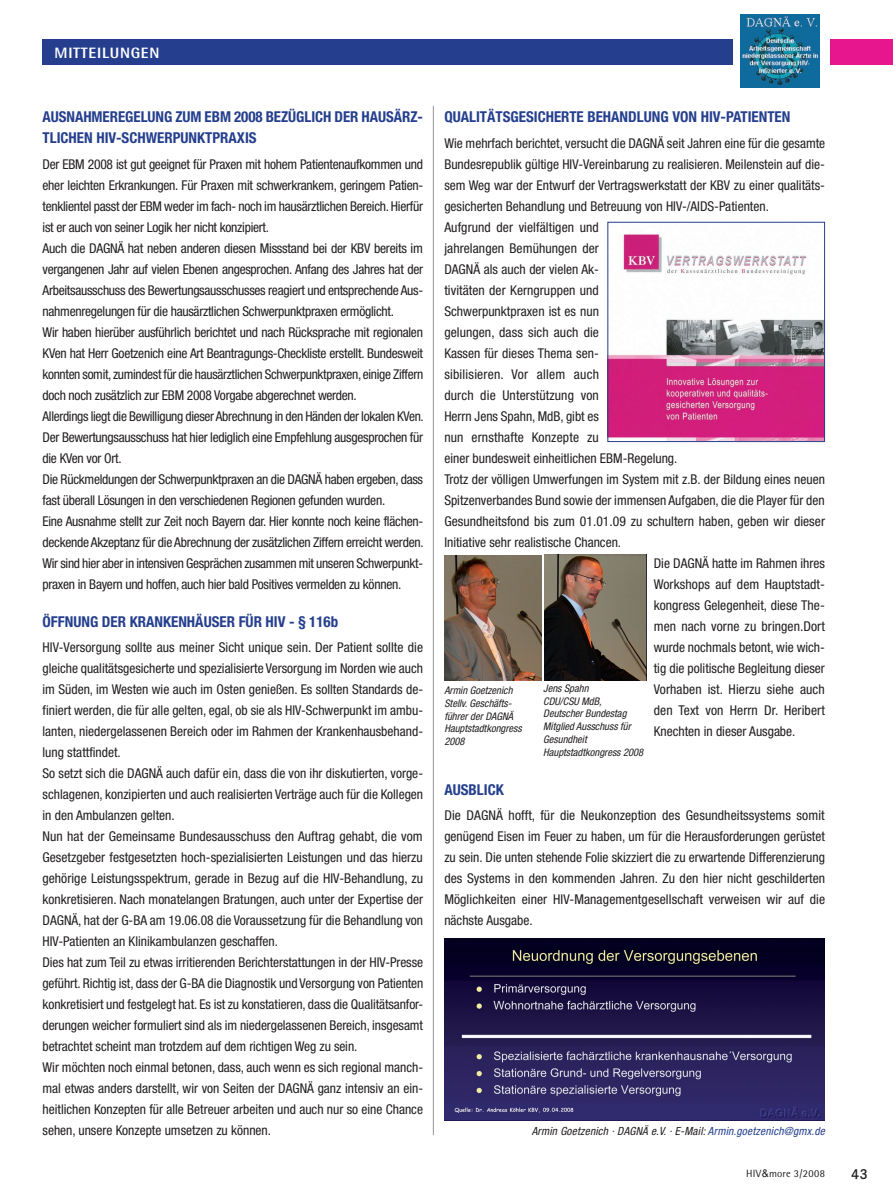
<style>
.page{position:relative;width:893px;height:1191px;background:#fff}
.page>*{position:absolute;margin:0;border:0;box-sizing:border-box;transform-origin:0 0}
.Fliesstext{font:700 condensed 15px/21px "Helvetica Neue";color:#253f8e}
.Rubriken{font:800 15px "Rotis Semi Sans";letter-spacing:.05em;color:#fff}
.t1{font:600 15px "Corporate S";color:#231f20}
.Fliesstext-2{font:condensed 13.5px/21px "Helvetica Neue";color:#231f20;text-align:justify}
.Fliesstext-3{font:condensed 13.5px/21px "Helvetica Neue";letter-spacing:-.02em;color:#231f20}
.t2{font:italic condensed 11.25px "Helvetica Neue";letter-spacing:.02em;color:#231f20}
.t3{font:italic condensed 10.5px/12.8px "Helvetica Neue";color:#231f20}
.t4{font:10.5px "Rotis Semi Sans";letter-spacing:.02em;color:#231f20}
.s1{color:#253f8e}
.s2{font-family:"Arial"}
</style>
<div class="page">
<div style="left:831px;top:39px;width:62px;height:25px;background:#e7168f"></div>
<div style="left:43px;top:39px;width:690px;height:25px;background:#253f8e"></div>
<img style="left:741px;top:15px;width:79px;height:73px">
<hr style="left:433px;top:106px;width:1px;height:1029px;background:#939598">
<img style="left:444px;top:555px;width:97px;height:125px">
<img style="left:544px;top:555px;width:102px;height:125px">
<img style="left:444px;top:938px;width:381px;height:182px">
<img style="left:609px;top:234px;width:214px;height:206px">
<div style="left:607px;top:222px;width:218px;height:220px;border:1px solid #253f8e"></div>
<p class="Rubriken" style="left:55px;top:43px;width:106px">MITTEILUNGEN</p>
<p class="Fliesstext" style="left:43px;top:106px;width:382px;text-indent:192px">2008 BEZÜGLICH DER HAUSÄRZ-<br>TLICHEN HIV-SCHWERPUNKTPRAXIS</p>
<p class="Fliesstext-2" style="left:43px;top:153px;width:382px">Der EBM 2008 ist gut geeignet für Praxen mit hohem Patientenaufkommen und eher leichten Erkrankungen. Für Praxen mit schwerkrankem, geringem Patien&shy;tenklientel passt der EBM weder im fach- noch im hausärztlichen Bereich. Hierfür ist er auch von seiner Logik her nicht konzipiert.</p>
<p class="Fliesstext-2" style="left:43px;top:237px;width:382px">Auch die DAGNÄ hat neben anderen diesen Missstand bei der KBV bereits im vergangenen Jahr auf vielen Ebenen angesprochen. Anfang des Jahres hat der Arbeitsausschuss des Bewertungsausschusses reagiert und entsprechende Aus&shy;nahmenregelungen für die hausärztlichen Schwerpunktpraxen ermöglicht.</p>
<p class="Fliesstext-2" style="left:43px;top:321px;width:382px">Wir haben hierüber ausführlich berichtet und nach Rücksprache mit regionalen KVen hat Herr Goetzenich eine Art Beantragungs-Checkliste erstellt. Bundesweit konnten somit, zumindest für die hausärztlichen Schwerpunktpraxen, einige Ziffern doch noch zusätzlich zur EBM 2008 Vorgabe abgerechnet werden.</p>
<p class="Fliesstext-2" style="left:43px;top:405px;width:383px">Allerdings liegt die Bewilligung dieser Abrechnung in den Händen der lokalen KVen.<br>Der Bewertungsausschuss hat hier lediglich eine Empfehlung ausgesprochen für die KVen vor Ort.</p>
<p class="Fliesstext-3" style="left:43px;top:468px;width:382px">Die Rückmeldungen der Schwerpunktpraxen an die DAGNÄ haben ergeben, dass fast überall Lösungen in den verschiedenen Regionen gefunden wurden.</p>
<p class="Fliesstext-2" style="left:43px;top:510px;width:383px">Eine Ausnahme stellt zur Zeit noch Bayern dar. Hier konnte noch keine flächen&shy;deckende Akzeptanz für die Abrechnung der zusätzlichen Ziffern erreicht werden.<br>Wir sind hier aber in intensiven Gesprächen zusammen mit unseren Schwerpunkt&shy;praxen in Bayern und hoffen, auch hier bald Positives vermelden zu können.</p>
<p class="Fliesstext" style="left:43px;top:106px;width:172px">AUSNAH MEREGELUNG ZUM EBM</p>
<p class="Fliesstext" style="left:43px;top:610px;width:297px">ÖFFNUNG DER KRANKENHÄUSER FÜR HIV - § 116B</p>
<p class="Fliesstext-2" style="left:43px;top:636px;width:382px">HIV-Versorgung sollte aus meiner Sicht unique sein. Der Patient sollte die gleiche qualitätsgesicherte und spezialisierte Versorgung im Norden wie auch im Süden, im Westen wie auch im Osten genießen. Es sollten Standards de&shy;finiert werden, die für alle gelten, egal, ob sie als HIV-Schwerpunkt im ambu&shy;lanten, niedergelassenen Bereich oder im Rahmen der Krankenhausbehand&shy;lung stattfindet.</p>
<p class="Fliesstext-2" style="left:43px;top:762px;width:382px">So setzt sich die DAGNÄ auch dafür ein, dass die von ihr diskutierten, vorge&shy;schlagenen, konzipierten und auch realisierten Verträge auch für die Kollegen in den Ambulanzen gelten.</p>
<p class="Fliesstext-2" style="left:43px;top:825px;width:382px">Nun hat der Gemeinsame Bundesausschuss den Auftrag gehabt, die vom Gesetzgeber festgesetzten hoch-spezialisierten Leistungen und das hierzu gehörige Leistungsspektrum, gerade in Bezug auf die HIV-Behandlung, zu konkretisieren. Nach monatelangen Bratungen, auch unter der Expertise der DAGNÄ, hat der G-BA am 19.06.08 die Voraussetzung für die Behandlung von HIV-Patienten an Klinikambulanzen geschaffen.</p>
<p class="Fliesstext-2" style="left:43px;top:951px;width:382px">Dies hat zum Teil zu etwas irritierenden Berichterstattungen in der HIV-Presse geführt. Richtig ist, dass der G-BA die Diagnostik und Versorgung von Patienten konkretisiert und festgelegt hat. Es ist zu konstatieren, dass die Qualitätsanfor&shy;derungen weicher formuliert sind als im niedergelassenen Bereich, insgesamt betrachtet scheint man trotzdem auf dem richtigen Weg zu sein.</p>
<p class="Fliesstext-2" style="left:43px;top:1056px;width:382px">Wir möchten noch einmal betonen, dass, auch wenn es sich regional manch&shy;mal etwas anders darstellt, wir von Seiten der DAGNÄ ganz intensiv an ein&shy;heitlichen Konzepten für alle Betreuer arbeiten und auch nur so eine Chance sehen, unsere Konzepte umsetzen zu können.</p>
<p class="Fliesstext" style="left:444px;top:106px;width:348px">QUALITÄTSGESICHERTE BEHANDLUNG VON HIV-PATIENTEN</p>
<p class="Fliesstext-2" style="left:444px;top:132px;width:382px">Wie mehrfach berichtet, versucht die DAGNÄ seit Jahren eine für die gesamte Bundesrepublik gültige HIV-Vereinbarung zu realisieren. Meilenstein auf die&shy;sem Weg war der Entwurf der Vertragswerkstatt der KBV zu einer qualitäts&shy;gesicherten Behandlung und Betreuung von HIV-/AIDS-Patienten.</p>
<p class="Fliesstext-2" style="left:444px;top:216px;width:235px;text-align:left">Aufgrund der vielfältigen und<br>jahrelangen Bemühungen der<br>DAGNÄ als auch der vielen Ak-<br>tivitäten der Kerngruppen und<br>Schwerpunktpraxen ist es nun<br>gelungen, dass sich auch die<br>Kassen für dieses Thema sen-<br>sibilisieren. Vor allem auch<br>durch die Unterstützung von<br>Herrn Jens Spahn, MdB, gibt es<br>nun ernsthafte Konzepte zu<br>einer bundesweit einheitlichen EBM-Regelung.</p>
<p class="Fliesstext-2" style="left:444px;top:468px;width:382px">Trotz der völligen Umwerfungen im System mit z.B. der Bildung eines neuen Spitzenverbandes Bund sowie der immensen Aufgaben, die die Player für den Gesundheitsfond bis zum 01.01.09 zu schultern haben, geben wir dieser Initiative sehr realistische Chancen.</p>
<p class="t3" style="left:444px;top:684px;width:79px">Armin Goetzenich<br>Stellv. Geschäfts&shy;führer der DAGNÄ<br>Hauptstadtkongress<br>2008</p>
<p class="t3" style="left:543px;top:681px;width:47px">Jens Spahn</p>
<p class="t3" style="left:543px;top:694px;width:85px">CDU/CSU MdB,<br>Deutscher Bundestag</p>
<p class="t3" style="left:543px;top:720px;width:89px">Mitglied Ausschuss für<br>Gesundheit</p>
<p class="t3" style="left:543px;top:745px;width:102px">Hauptstadtkongress 2008</p>
<p class="Fliesstext-2" style="left:654px;top:552px;width:173px">Die DAGNÄ hatte im Rahmen ihres Workshops auf dem Hauptstadt&shy;kongress Gelegenheit, diese The&shy;men nach vorne zu bringen.Dort wurde nochmals betont, wie wich&shy;tig die politische Begleitung dieser Vorhaben ist. Hierzu siehe auch den Text von Herrn Dr. Heribert Knechten in dieser Ausgabe.</p>
<p class="Fliesstext" style="left:444px;top:778px;width:61px">AUSBLICK</p>
<p class="Fliesstext-2" style="left:444px;top:804px;width:382px">Die DAGNÄ hofft, für die Neukonzeption des Gesundheitssystems somit genügend Eisen im Feuer zu haben, um für die Herausforderungen gerüstet zu sein. Die unten stehende Folie skizziert die zu erwartende Differenzierung des Systems in den kommenden Jahren. Zu den hier nicht geschilderten Möglichkeiten einer HIV-Managementgesellschaft verweisen wir auf die nächste Ausgabe.</p>
<p class="t2" style="left:532px;top:1124px;width:295px">Armin Goetzenich · DAGNÄ e.V. · E-Mail: <span class="s1">Armin.goetzenich@gmx.de</span></p>
<p class="t4" style="left:746px;top:1167px;width:80px">HIV<span class="s2">&amp;</span>more 3/2008</p>
<p class="t1" style="left:851px;top:1165px;width:18px">43</p>
</div>
